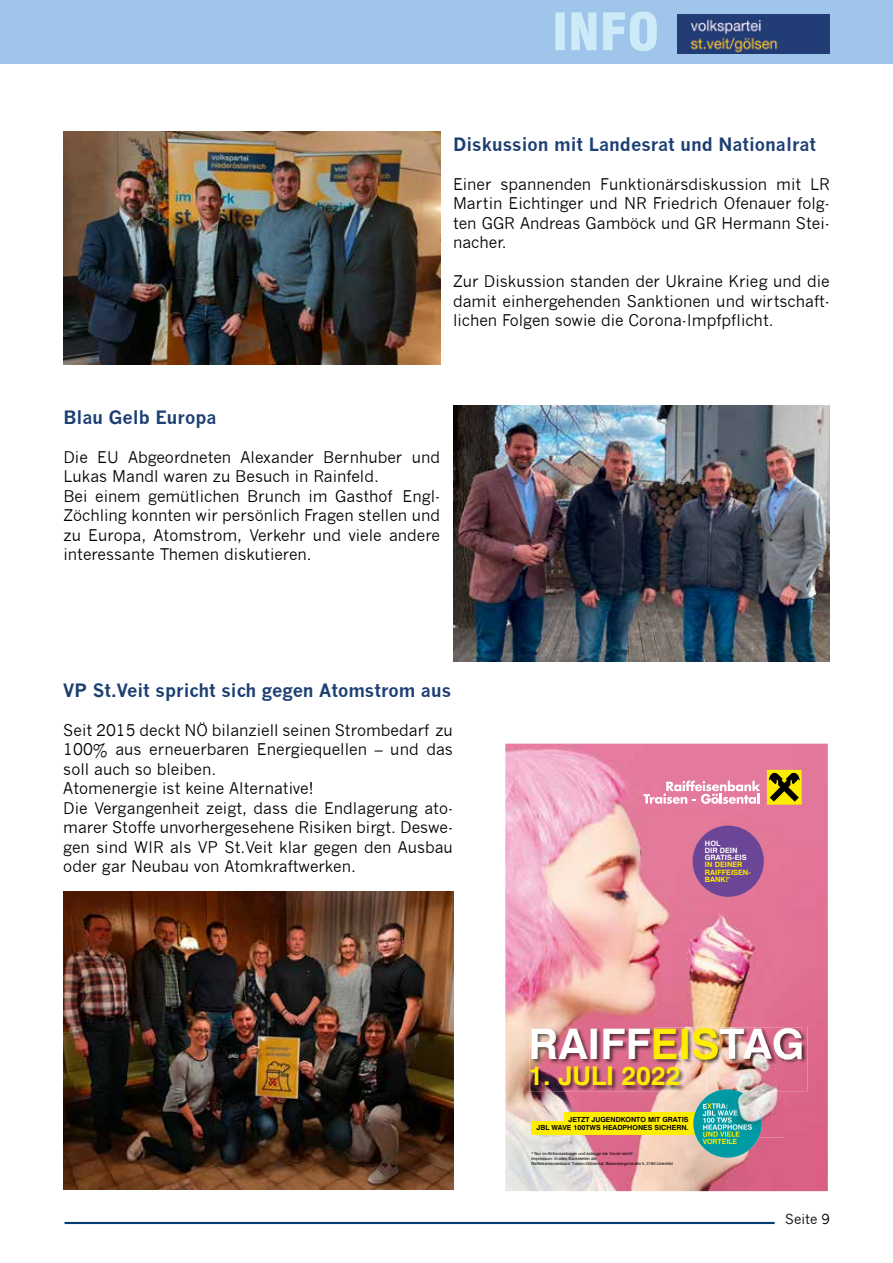
<style>
.page{position:relative;width:893px;height:1263px;background:#fff}
.page>*{position:absolute;margin:0;border:0;box-sizing:border-box;transform-origin:0 0}
.t1{font:700 42.15px "Swiss 721 TL";color:#fff}
.t2{font:700 25.95px "Swiss 721 TL";color:#ffed00}
.t3{font:700 18px "News Gothic";color:#1c3f73}
.t4{font:15.75px/19.5px "News Gothic";color:#000;text-align:justify}
.t5{font:13.5px "News Gothic";color:#000}
.t6{font:700 7.35px/7.4px "Swiss 721 TL";color:#ffed00}
.t7{font:700 7.35px/7.4px "Swiss 721 TL";color:#fff}
.t8{font:700 7.05px/8.4px "Swiss 721 TL";color:#000;text-align:right}
.t9{font:700 7.05px "Swiss 721 TL";color:#ffed00}
.t10{font:6.15px "Minion Pro";color:#000}
.t11{font:4.05px/4.9px "Swiss 721 TL";color:#000}
.s1{color:#ffed00}
</style>
<div class="page">
<div style="left:0;top:0;width:893px;height:64px;background:#a0c5ea"></div>
<svg style="left:555px;top:11px;width:102px;height:40px"></svg>
<hr style="left:65px;top:1222px;width:710px;height:2px;background:#003d72">
<img style="left:678px;top:14px;width:151px;height:40px">
<img style="left:63px;top:131px;width:377px;height:234px">
<img style="left:453px;top:406px;width:376px;height:256px">
<img style="left:63px;top:892px;width:390px;height:298px">
<img style="left:505px;top:744px;width:323px;height:447px">
<img style="left:530px;top:1027px;width:190px;height:64px">
<img style="left:802px;top:1027px;width:5px;height:32px">
<img style="left:784px;top:1059px;width:23px;height:32px">
<img style="left:654px;top:1027px;width:64px;height:32px">
<img style="left:720px;top:1027px;width:82px;height:32px">
<div style="left:693px;top:825px;width:71px;height:72px;background:#6b4696;border-radius:50%"></div>
<div style="left:564px;top:1112px;width:139px;height:13px;background:#ffed00"></div>
<div style="left:531px;top:1121px;width:172px;height:14px;background:#ffed00"></div>
<div style="left:693px;top:1089px;width:69px;height:69px;background:#009ba3;border-radius:50%"></div>
<img style="left:707px;top:1045px;width:77px;height:92px">
<img style="left:707px;top:1045px;width:11px;height:14px">
<img style="left:720px;top:1045px;width:64px;height:14px">
<img style="left:707px;top:1089px;width:55px;height:48px">
<svg style="left:707px;top:1103px;width:5px;height:5px"></svg>
<img style="left:712px;top:1103px;width:15px;height:5px">
<img style="left:707px;top:1110px;width:30px;height:6px">
<img style="left:707px;top:1117px;width:25px;height:6px">
<img style="left:707px;top:1124px;width:45px;height:6px">
<img style="left:707px;top:1131px;width:33px;height:6px">
<svg style="left:643px;top:780px;width:117px;height:24px"></svg>
<div style="left:767px;top:770px;width:35px;height:35px;background:#ffed00"></div>
<svg style="left:769px;top:772px;width:31px;height:30px"></svg>
<p class="t3" style="left:453px;top:133px;width:364px">Diskussion mit Landesrat und Nationalrat</p>
<p class="t4" style="left:453px;top:174px;width:378px">Einer spannenden Funktionärsdiskussion mit LR Martin Eichtinger und NR Friedrich Ofenauer folg&shy;ten GGR Andreas Gamböck und GR Hermann Stei&shy;nacher.</p>
<p class="t4" style="left:453px;top:272px;width:378px">Zur Diskussion standen der Ukraine Krieg und die damit einhergehenden Sanktionen und wirtschaft&shy;lichen Folgen sowie die Corona-Impfpflicht.</p>
<p class="t3" style="left:63px;top:406px;width:155px">Blau Gelb Europa</p>
<p class="t4" style="left:63px;top:447px;width:378px;text-align:left">Die EU Abgeordneten Alexander Bernhuber und Lukas Mandl waren zu Besuch in Rainfeld.<br>Bei einem gemütlichen Brunch im Gasthof Engl-Zöchling konnten wir persönlich Fragen stellen und zu Europa, Atomstrom, Verkehr und viele andere interessante Themen diskutieren.</p>
<p class="t3" style="left:63px;top:679px;width:390px">VP St.Veit spricht sich gegen Atomstrom aus</p>
<p class="t4" style="left:63px;top:720px;width:391px;text-align:left">Seit 2015 deckt NÖ bilanziell seinen Strombedarf zu 100% aus erneuerbaren Energiequellen – und das soll auch so bleiben.<br>Atomenergie ist keine Alternative!<br>Die Vergangenheit zeigt, dass die Endlagerung ato&shy;marer Stoffe unvorhergesehene Risiken birgt. Deswe&shy;gen sind WIR als VP St.Veit klar gegen den Ausbau oder gar Neubau von Atomkraftwerken.</p>
<p class="t7" style="left:705px;top:839px;width:43px">HOL<br>DIR DEIN<br>GRATIS-EIS</p>
<p class="t6" style="left:705px;top:861px;width:47px">IN DEINER<br>RAIFFEISEN-<br>BANK!<sup>*</sup></p>
<h1 class="t1" style="left:529px;top:1016px;width:278px">RAIFF<span class="s1">EIS</span>TAG</h1>
<h2 class="t2" style="left:529px;top:1059px;width:153px">1. JULI 2022</h2>
<p class="t8" style="left:536px;top:1115px;width:154px">JETZT JUGENDKONTO MIT GRATIS<br>JBL WAVE 100TWS HEADPHONES SICHERN.</p>
<p class="t11" style="left:531px;top:1151px;width:143px">* Nur im Aktionszeitraum und solange der Vorrat reicht!<br>Impressum: In allen Bankstellen der<br>Raiffeisenlandesbank Traisen-Gölsental, Babenbergerstraße 5, 3180 Lilienfeld</p>
<p class="t9" style="left:703px;top:1136px;width:36px">VORTEILE</p>
<p class="t5" style="left:785px;top:1211px;width:46px">Seite 9</p>
<p class="t10" style="left:782px;top:1213px;width:59px">06/01/22 11:51:34 AM</p>
</div>
